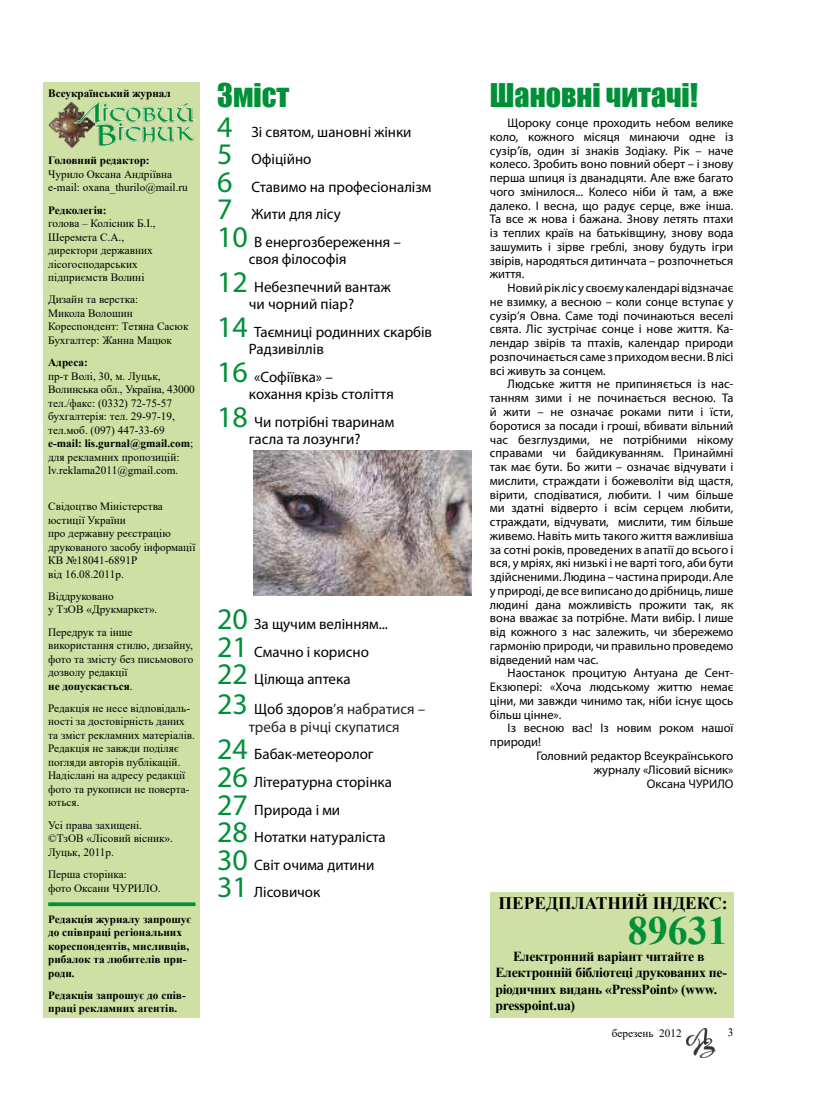
<style>
.page{position:relative;width:815px;height:1099px;background:#fff}
.page>*{position:absolute;margin:0;border:0;box-sizing:border-box;transform-origin:0 0}
.t1{font:700 40px "Times New Roman";color:#009037}
.t2{font:30px "Impact";color:#009037}
.t3{font:30px "Myriad Pro";color:#009037}
.t4{font:700 17.5px "Times New Roman";color:#000}
.t5{font:15px/27.5px "Myriad Pro";color:#000}
.t6{font:15px/17.5px "Myriad Pro";color:#222;text-align:center}
.t7{font:700 13.75px/16.5px "Times New Roman";letter-spacing:-.02em;color:#000}
.t8{font:12.5px/13.8px "Myriad Pro";color:#000;text-align:justify}
.t9{font:11.25px/13.5px "Times New Roman";color:#000}
.t10{font:700 11.25px/13.5px "Times New Roman";color:#000}
.s1{font-weight:700}
.s2{font-size:30px;color:#009037}
.s3{color:#000}
</style>
<div class="page">
<div style="left:490px;top:891px;width:243px;height:126px;background:#cfe0a4"></div>
<img style="left:686px;top:1028px;width:30px;height:29px">
<div style="left:43px;top:82px;width:156px;height:935px;background:#cfe0a4"></div>
<img style="left:48px;top:101px;width:27px;height:47px">
<img style="left:74px;top:101px;width:122px;height:45px">
<svg style="left:48px;top:902px;width:147px;height:4px"></svg>
<img style="left:254px;top:450px;width:218px;height:145px">
<p class="t10" style="left:48px;top:86px;width:124px">Всеукраїнський журнал</p>
<p class="t10" style="left:48px;top:153px;width:103px">Головний редактор:</p>
<p class="t9" style="left:48px;top:167px;width:141px">Чурило Оксана Андріївна e-mail: oxana_thurilo@mail.ru</p>
<p class="t10" style="left:48px;top:203px;width:60px">Редколегія:</p>
<p class="t9" style="left:48px;top:216px;width:109px">голова – Колісник Б.І.,<br>Шеремета С.А., директори державних лісогосподарських підприємств Волині</p>
<p class="t9" style="left:48px;top:292px;width:142px">Дизайн та верстка:<br>Микола Волошин<br>Кореспондент: Тетяна Сасюк<br>Бухгалтер: Жанна Мацюк</p>
<p class="t10" style="left:48px;top:355px;width:41px">Адреса:</p>
<p class="t9" style="left:48px;top:369px;width:148px">пр-т Волі, 30, м. Луцьк,<br>Волинська обл., Україна, 43000 тел./факс: (0332) 72-75-57 бухгалтерія: тел. 29-97-19, тел.моб. (097) 447-33-69 <span class="s1">e-mail: lis.gurnal@gmail.com</span>; для рекламних пропозицій: lv.reklama2011@gmail.com.</p>
<p class="t9" style="left:48px;top:499px;width:149px">Свідоцтво Міністерства юстиції України<br>про державну реєстрацію друкованого засобу інформації<br>КВ №18041-6891Р<br>від 16.08.2011р.</p>
<p class="t9" style="left:48px;top:589px;width:111px">Віддруковано<br>у ТзОВ «Друкмаркет».</p>
<p class="t9" style="left:48px;top:624px;width:147px">Передрук та інше використання стилю, дизайну, фото та змісту без письмового дозволу редакції<br><span class="s1">не допускається</span>.</p>
<p class="t9" style="left:48px;top:701px;width:148px">Редакція не несе відповідаль&shy;ності за достовірність даних та зміст рекламних матеріалів.<br>Редакція не завжди поділяє погляди авторів публікацій.<br>Надіслані на адресу редакції фото та рукописи не поверта&shy;ються.</p>
<p class="t9" style="left:48px;top:817px;width:126px">Усі права захищені. ©ТзОВ «Лісовий вісник».<br>Луцьк, 2011р.</p>
<p class="t9" style="left:48px;top:867px;width:114px">Перша сторінка:<br>фото Оксани ЧУРИЛО.</p>
<p class="t10" style="left:48px;top:911px;width:145px">Редакція журналу запрошує до співпраці регіональних кореспондентів, мисливців, рибалок та любителів при&shy;роди.</p>
<p class="t10" style="left:48px;top:987px;width:139px">Редакція запрошує до спів&shy;праці рекламних агентів.</p>
<h2 class="t2" style="left:217px;top:71px;width:74px">Зміст</h2>
<h2 class="t3" style="left:217px;top:108px;width:17px">4</h2>
<p class="t5" style="left:217px;top:118px;width:216px;text-indent:34px">Зі святом, шановні жінки<br><span class="s2">5</span> Офіційно<br><span class="s2">6</span> Ставимо на професіоналізм<br><span class="s2">7</span> Жити для лісу<br><span class="s2">10</span> В енергозбереження –</p>
<p class="t5" style="left:217px;top:245px;width:175px;text-indent:32px">своя філософія<br><span class="s2">12</span> Небезпечний вантаж</p>
<p class="t5" style="left:217px;top:290px;width:217px;text-indent:32px">чи чорний піар?<br><span class="s2">14</span> Таємниці родинних скарбів</p>
<p class="t5" style="left:217px;top:335px;width:117px;text-indent:32px">Радзивіллів<br><span class="s2">16</span> «Софіївка» –</p>
<p class="t5" style="left:217px;top:380px;width:179px;text-align:right">кохання крізь століття<br><span class="s2">18</span> Чи потрібні тваринам</p>
<p class="t5" style="left:249px;top:425px;width:113px">гасла та лозунги?</p>
<p class="t5" style="left:217px;top:610px;width:172px"><span class="s2">20</span> За щучим велінням...<br><span class="s2">21</span> Смачно і корисно<br><span class="s2">22</span> Цілюща аптека</p>
<p class="t6" style="left:217px;top:700px;width:210px"><span class="s2">23</span> <span class="s3">Щоб здоров</span>’я набратися – треба в річці скупатися</p>
<p class="t5" style="left:217px;top:740px;width:176px"><span class="s2">24</span> Бабак-метеоролог<br><span class="s2">26</span> Літературна сторінка<br><span class="s2">27</span> Природа і ми<br><span class="s2">28</span> Нотатки натураліста<br><span class="s2">30</span> Світ очима дитини<br><span class="s2">31</span> Лісовичок</p>
<h2 class="t2" style="left:490px;top:71px;width:210px">Шановні читачі!</h2>
<p class="t8" style="left:490px;top:116px;width:245px;text-indent:18px">Щороку сонце проходить небом велике коло, кожного місяця минаючи одне із сузір’їв, один зі знаків Зодіаку. Рік – наче колесо. Зробить воно повний оберт – і знову перша шпиця із дванадцяти. Але вже багато чого змінилося... Колесо ніби й там, а вже далеко. І весна, що радує серце, вже інша.<br>Та все ж нова і бажана. Знову летять птахи із теплих країв на батьківщину, знову вода зашумить і зірве греблі, знову будуть ігри звірів, народяться дитинчата – розпочнеться життя.</p>
<p class="t8" style="left:490px;top:281px;width:245px;text-indent:18px">Новий рік ліс у своєму календарі відзначає не взимку, а весною – коли сонце вступає у сузір’я Овна. Саме тоді починаються веселі свята. Ліс зустрічає сонце і нове життя. Ка&shy;лендар звірів та птахів, календар природи розпочинається саме з приходом весни. В лісі всі живуть за сонцем.</p>
<p class="t8" style="left:490px;top:377px;width:245px;text-indent:18px">Людське життя не припиняється із нас&shy;танням зими і не починається весною. Та й жити – не означає роками пити і їсти, боротися за посади і гроші, вбивати вільний час безглуздими, не потрібними нікому справами чи байдикуванням. Принаймні так має бути. Бо жити – означає відчувати і мислити, страждати і божеволіти від щастя, вірити, сподіватися, любити. І чим більше ми здатні відверто і всім серцем любити, страждати, відчувати, мислити, тим більше живемо. Навіть мить такого життя важливіша за сотні років, проведених в апатії до всього і вся, у мріях, які низькі і не варті того, аби бути здійсненими. Людина – частина природи. Але у природі, де все виписано до дрібниць, лише людині дана можливість прожити так, як вона вважає за потрібне. Мати вибір. І лише від кожного з нас залежить, чи збережемо гармонію природи, чи правильно проведемо відведений нам час.</p>
<p class="t8" style="left:490px;top:666px;width:245px;text-indent:18px">Наостанок процитую Антуана де Сент-Екзюпері: «Хоча людському життю немає ціни, ми завжди чинимо так, ніби існує щось більш цінне».</p>
<p class="t8" style="left:490px;top:721px;width:245px;text-indent:18px">Із весною вас! Із новим роком нашої природи!</p>
<p class="t8" style="left:536px;top:748px;width:199px;text-align:right">Головний редактор Всеукраїнського журналу «Лісовий вісник»<br>Оксана ЧУРИЛО</p>
<h3 class="t4" style="left:498px;top:890px;width:231px">ПЕРЕДПЛАТНИЙ ІНДЕКС:</h3>
<h1 class="t1" style="left:628px;top:902px;width:101px">89631</h1>
<p class="t7" style="left:495px;top:947px;width:233px;text-indent:18px">Електронний варіант читайте в<br>Електронній бібліотеці друкованих пе&shy;ріодичних видань «PressPoint» (www. presspoint.ua)</p>
<p class="t9" style="left:612px;top:1025px;width:71px">березень 2012</p>
<p class="t9" style="left:728px;top:1025px;width:7px">3</p>
</div>
